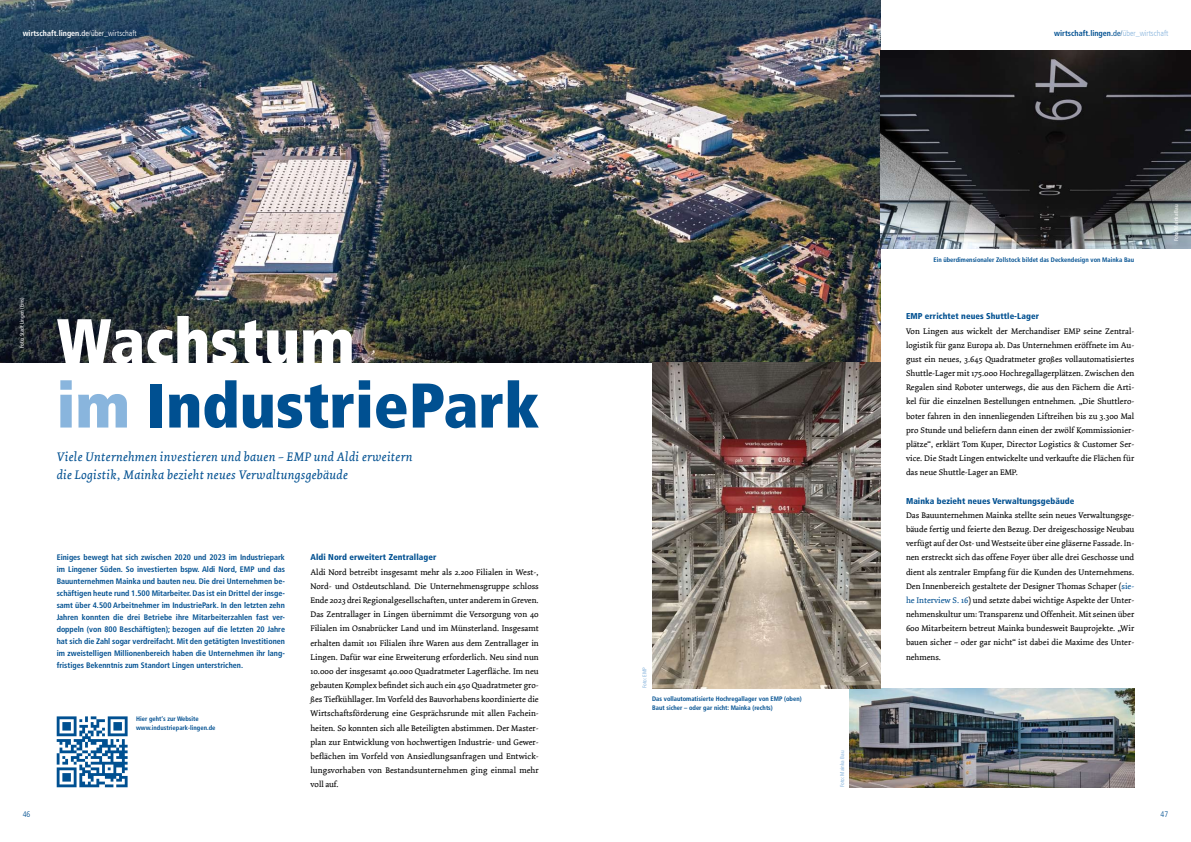
<style>
.page{position:relative;width:1191px;height:842px;background:#fff}
.page>*{position:absolute;margin:0;border:0;box-sizing:border-box;transform-origin:0 0}
.t1{font:900 condensed 63px/64.3px "Frutiger LT Com";color:#005091}
.t2{font:italic 13px/17.5px "Dolly";letter-spacing:.02em;color:#005091}
.t3{font:8.5px/14.2px "Dolly";color:#000;text-align:justify}
.t4{font:900 condensed 8.5px "Frutiger LT Com";letter-spacing:.01em;color:#005091}
.t5{font:700 condensed 8px/12px "Frutiger LT Com";color:#005091;text-align:justify}
.t6{font:700 condensed 8px "Frutiger LT Com";color:#fff}
.t7{font:300 condensed 8px "Frutiger LT Com";color:#005091}
.t8{font:700 condensed 6.5px/9px "Frutiger LT Com";color:#005091}
.t9{font:condensed 5.5px "Frutiger LT Com";color:#fff}
.t10{font:condensed 5.5px "Frutiger LT Com";color:#89b5dd}
.s1{font-weight:400}
.s2{font-weight:300}
.s3{color:#fff}
.s4{color:#89b5dd}
.s5{font-weight:300;color:#89b5dd}
.s6{color:#005091}
</style>
<div class="page">
<img style="left:0;top:0;width:880px;height:362px">
<img style="left:849px;top:688px;width:285px;height:99px">
<img style="left:652px;top:362px;width:228px;height:326px">
<img style="left:880px;top:50px;width:311px;height:199px">
<svg style="left:57px;top:716px;width:71px;height:71px"></svg>
<p class="t6" style="left:23px;top:28px;width:115px">wirtschaft.lingen.<span class="s1">de</span><span class="s2">/über_wirtschaft</span></p>
<p class="t9" style="left:19px;top:348px;width:52px;rotate:-90deg">Foto: Stadt Lingen (Ems)</p>
<h1 class="t1" style="left:57px;top:309px;width:484px"><span class="s3">Wachstum<br></span><span class="s4">im</span> IndustriePark</h1>
<h2 class="t2" style="left:57px;top:448px;width:357px">Viele Unternehmen investieren und bauen – EMP und Aldi erweitern die Logistik, Mainka bezieht neues Verwaltungsgebäude</h2>
<p class="t7" style="left:23px;top:809px;width:9px">46</p>
<p class="t5" style="left:57px;top:551px;width:230px">Einiges bewegt hat sich zwischen 2020 und 2023 im Industriepark im Lingener Süden. So investierten bspw. Aldi Nord, EMP und das Bauunternehmen Mainka und bauten neu. Die drei Unternehmen be&shy;schäftigen heute rund 1.500 Mitarbeiter. Das ist ein Drittel der insge&shy;samt über 4.500 Arbeitnehmer im IndustriePark. In den letzten zehn Jahren konnten die drei Betriebe ihre Mitarbeiterzahlen fast ver&shy;doppeln (von 800 Beschäftigten); bezogen auf die letzten 20 Jahre hat sich die Zahl sogar verdreifacht. Mit den getätigten Investitionen im zweistelligen Millionenbereich haben die Unternehmen ihr lang&shy;fristiges Bekenntnis zum Standort Lingen unterstrichen.</p>
<p class="t8" style="left:136px;top:714px;width:81px">Hier geht‘s zur Website www.industriepark-lingen.de</p>
<p class="t4" style="left:310px;top:552px;width:127px">Aldi Nord erweitert Zentrallager</p>
<p class="t3" style="left:310px;top:565px;width:230px">Aldi Nord betreibt insgesamt mehr als 2.200 Filialen in West-, Nord- und Ostdeutschland. Die Unternehmensgruppe schloss Ende 2023 drei Regionalgesellschaften, unter anderem in Greven.<br>Das Zentrallager in Lingen übernimmt die Versorgung von 40<br>Filialen im Osnabrücker Land und im Münsterland. Insgesamt erhalten damit 101 Filialen ihre Waren aus dem Zentrallager in Lingen. Dafür war eine Erweiterung erforderlich. Neu sind nun 10.000 der insgesamt 40.000 Quadratmeter Lagerfläche. Im neu gebauten Komplex befindet sich auch ein 450 Quadratmeter gro&shy;ßes Tiefkühllager. Im Vorfeld des Bauvorhabens koordinierte die Wirtschaftsförderung eine Gesprächsrunde mit allen Fachein&shy;heiten. So konnten sich alle Beteiligten abstimmen. Der Master&shy;plan zur Entwicklung von hochwertigen Industrie- und Gewer&shy;beflächen im Vorfeld von Ansiedlungsanfragen und Entwick&shy;lungsvorhaben von Bestandsunternehmen ging einmal mehr voll auf.</p>
<p class="t5" style="left:1054px;top:27px;width:115px">wirtschaft.lingen.<span class="s1">de</span><span class="s2">/</span><span class="s5">über_wirtschaft</span></p>
<p class="t10" style="left:641px;top:688px;width:22px;rotate:-90deg">Foto: EMP</p>
<p class="t8" style="left:652px;top:695px;width:151px">Das vollautomatisierte Hochregallager von EMP (oben)<br>Baut sicher – oder gar nicht: Mainka (rechts)</p>
<p class="t10" style="left:839px;top:787px;width:38px;rotate:-90deg">Foto: Mainka Bau</p>
<p class="t8" style="left:933px;top:255px;width:202px">Ein überdimensionaler Zollstock bildet das Deckendesign von Mainka Bau</p>
<p class="t4" style="left:906px;top:311px;width:134px">EMP errichtet neues Shuttle-Lager</p>
<p class="t3" style="left:906px;top:324px;width:230px">Von Lingen aus wickelt der Merchandiser EMP seine Zentral&shy;logistik für ganz Europa ab. Das Unternehmen eröffnete im Au&shy;gust ein neues, 3.645 Quadratmeter großes vollautomatisiertes Shuttle-Lager mit 175.000 Hochregallagerplätzen. Zwischen den Regalen sind Roboter unterwegs, die aus den Fächern die Arti&shy;kel für die einzelnen Bestellungen entnehmen. „Die Shuttlero&shy;boter fahren in den innenliegenden Liftreihen bis zu 3.300 Mal pro Stunde und beliefern dann einen der zwölf Kommissionier&shy;plätze“, erklärt Tom Kuper, Director Logistics &amp; Customer Ser&shy;vice. Die Stadt Lingen entwickelte und verkaufte die Flächen für das neue Shuttle-Lager an EMP.</p>
<p class="t4" style="left:906px;top:496px;width:170px">Mainka bezieht neues Verwaltungsgebäude</p>
<p class="t3" style="left:906px;top:508px;width:230px">Das Bauunternehmen Mainka stellte sein neues Verwaltungsge&shy;bäude fertig und feierte den Bezug. Der dreigeschossige Neubau verfügt auf der Ost- und Westseite über eine gläserne Fassade. In&shy;nen erstreckt sich das offene Foyer über alle drei Geschosse und dient als zentraler Empfang für die Kunden des Unternehmens.<br>Den Innenbereich gestaltete der Designer Thomas Schaper (<span class="s6">sie&shy;he Interview S. 16</span>) und setzte dabei wichtige Aspekte der Unter&shy;nehmenskultur um: Transparenz und Offenheit. Mit seinen über 600 Mitarbeitern betreut Mainka bundesweit Bauprojekte. „Wir bauen sicher – oder gar nicht“ ist dabei die Maxime des Unter&shy;nehmens.</p>
<p class="t9" style="left:1173px;top:241px;width:38px;rotate:-90deg">Foto: Mainka Bau</p>
<p class="t7" style="left:1160px;top:809px;width:9px">47</p>
</div>
